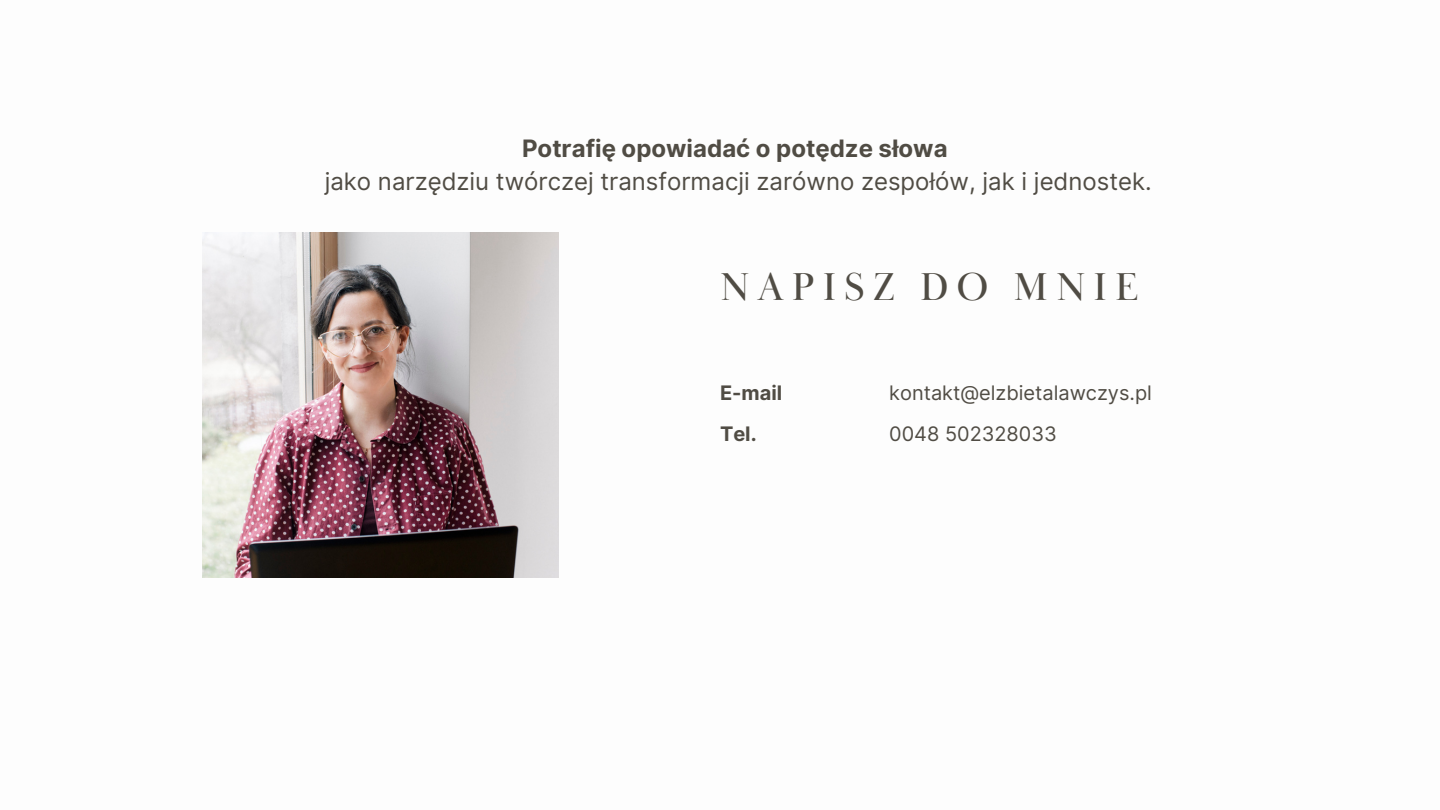
<style>
.page{position:relative;width:1440px;height:810px;background:#fff}
.page>*{position:absolute;margin:0;border:0;box-sizing:border-box;transform-origin:0 0}
.t1{font:40px "Baskerville Display PT";letter-spacing:.2em;color:#504c44}
.t2{font:24px "Inter";color:#504c44}
.t3{font:700 24px "Inter";color:#504c44}
.t4{font:20px "Inter";color:#504c44}
.t5{font:700 20px "Inter";color:#504c44}
</style>
<div class="page">
<img style="left:203px;top:233px;width:355px;height:344px">
<p class="t3" style="left:522px;top:134px;width:427px">Potrafię opowiadać o potędze słowa</p>
<p class="t2" style="left:325px;top:167px;width:829px">jako narzędziu twórczej transformacji zarówno zespołów, jak i jednostek.</p>
<p class="t1" style="left:720px;top:262px;width:420px">NAPISZ DO MNIE</p>
<p class="t5" style="left:720px;top:381px;width:64px">E-mail</p>
<p class="t4" style="left:889px;top:381px;width:264px">kontakt@elzbietalawczys.pl</p>
<p class="t5" style="left:720px;top:422px;width:38px">Tel.</p>
<p class="t4" style="left:889px;top:422px;width:169px">0048 502328033</p>
</div>
